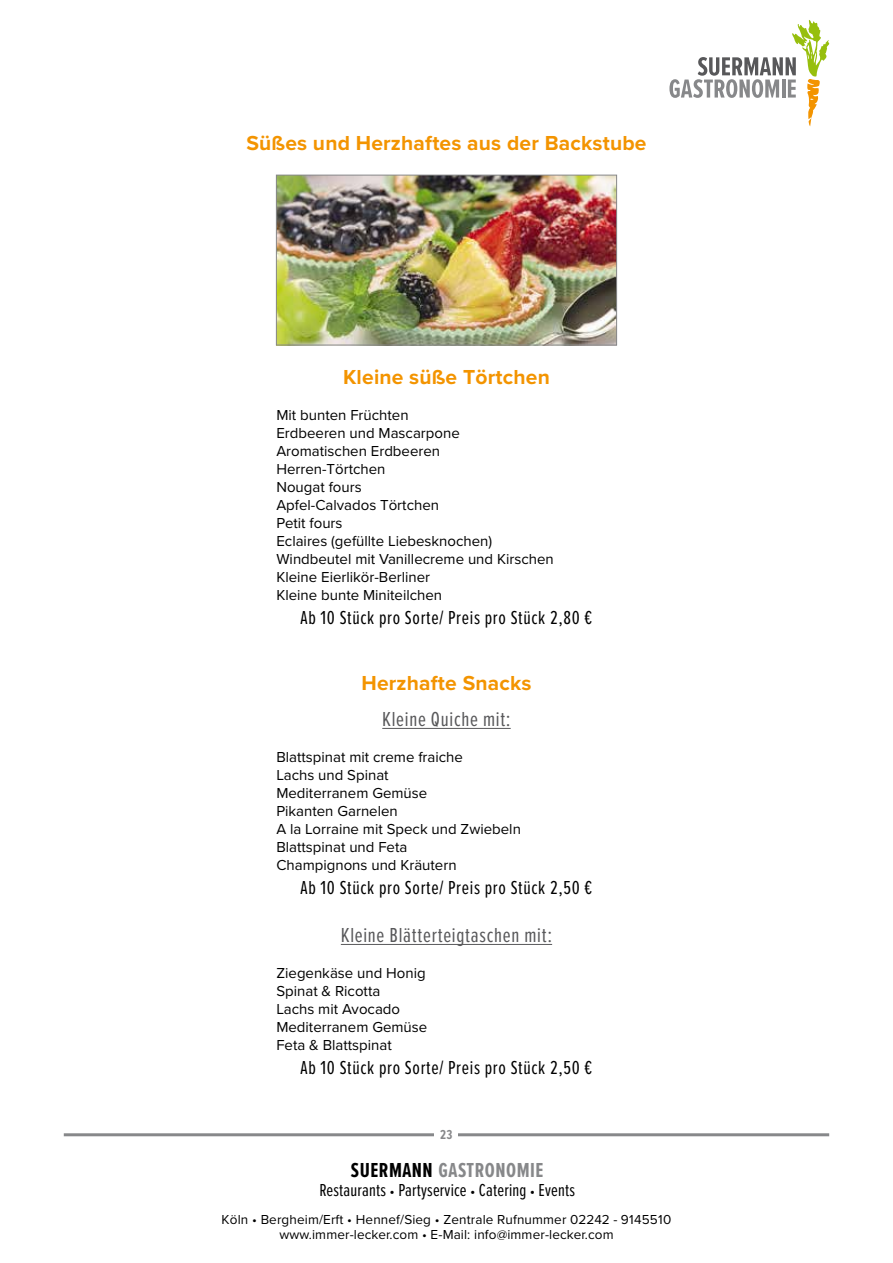
<style>
.page{position:relative;width:893px;height:1263px;background:#fff}
.page>*{position:absolute;margin:0;border:0;box-sizing:border-box;transform-origin:0 0}
.t1{font:700 21px "Proxima Nova";letter-spacing:.01em;color:#f39400}
.t2{font:21px "Proxima Nova Ex Cn";letter-spacing:.035em;color:#58585a}
.t3{font:700 21px "Proxima Nova Ex Cn";letter-spacing:.025em;color:#87888a}
.t4{font:19.5px "Proxima Nova Ex Cn";letter-spacing:.035em;color:#000}
.t5{font:18px "Proxima Nova Ex Cn";letter-spacing:.01em;color:#000}
.t6{font:15px/18px "Proxima Nova";color:#000}
.t7{font:13.5px/15px "Proxima Nova";letter-spacing:.01em;color:#000;text-align:center}
.t8{font:700 13.5px "Proxima Nova Ex Cn";color:#87888a}
.s1{color:#000}
.s2{font-size:15px}
</style>
<div class="page">
<hr style="left:382px;top:728px;width:129px;height:1px;background:#58585a">
<hr style="left:341px;top:944px;width:211px;height:1px;background:#58585a">
<img style="left:278px;top:177px;width:337px;height:166px">
<div style="left:276px;top:175px;width:341px;height:170px;border:1px solid #87888a"></div>
<hr style="left:64px;top:1133px;width:765px;height:3px;background:#87888a">
<svg style="left:669px;top:20px;width:160px;height:106px"></svg>
<div style="left:435px;top:1122px;width:23px;height:24px;background:#fff"></div>
<h1 class="t1" style="left:246px;top:130px;width:402px">Süßes und Herzhaftes aus der Backstube</h1>
<h1 class="t1" style="left:343px;top:364px;width:208px">Kleine süße Törtchen</h1>
<p class="t6" style="left:276px;top:406px;width:279px">Mit bunten Früchten<br>Erdbeeren und Mascarpone<br>Aromatischen Erdbeeren<br>Herren-Törtchen<br>Nougat fours<br>Apfel-Calvados Törtchen<br>Petit fours<br>Eclaires (gefüllte Liebesknochen)<br>Windbeutel mit Vanillecreme und Kirschen<br>Kleine Eierlikör-Berliner<br>Kleine bunte Miniteilchen</p>
<h2 class="t4" style="left:301px;top:605px;width:293px">Ab 10 Stück pro Sorte/ Preis pro Stück 2,80 €</h2>
<h1 class="t1" style="left:361px;top:670px;width:172px">Herzhafte Snacks</h1>
<h1 class="t2" style="left:382px;top:706px;width:130px">Kleine Quiche mit:</h1>
<p class="t6" style="left:276px;top:748px;width:246px">Blattspinat mit creme fraiche<br>Lachs und Spinat<br>Mediterranem Gemüse<br>Pikanten Garnelen<br>A la Lorraine mit Speck und Zwiebeln<br>Blattspinat und Feta<br>Champignons und Kräutern</p>
<h2 class="t4" style="left:301px;top:875px;width:293px">Ab 10 Stück pro Sorte/ Preis pro Stück 2,50 €</h2>
<h1 class="t2" style="left:341px;top:922px;width:213px">Kleine Blätterteigtaschen mit:</h1>
<p class="t6" style="left:276px;top:964px;width:152px">Ziegenkäse und Honig<br>Spinat &amp; Ricotta<br>Lachs mit Avocado<br>Mediterranem Gemüse<br>Feta &amp; Blattspinat</p>
<h2 class="t4" style="left:301px;top:1055px;width:293px">Ab 10 Stück pro Sorte/ Preis pro Stück 2,50 €</h2>
<p class="t8" style="left:440px;top:1126px;width:14px">23</p>
<h1 class="t3" style="left:351px;top:1157px;width:194px"><span class="s1">SUERMANN</span> GASTRONOMIE</h1>
<p class="t5" style="left:319px;top:1179px;width:257px">Restaurants <span class="s2">•</span> Partyservice <span class="s2">•</span> Catering <span class="s2">•</span> Events</p>
<p class="t7" style="left:222px;top:1212px;width:451px">Köln • Bergheim/Erft • Hennef/Sieg • Zentrale Rufnummer 02242 - 9145510 www.immer-lecker.com • E-Mail: info@immer-lecker.com</p>
</div>
